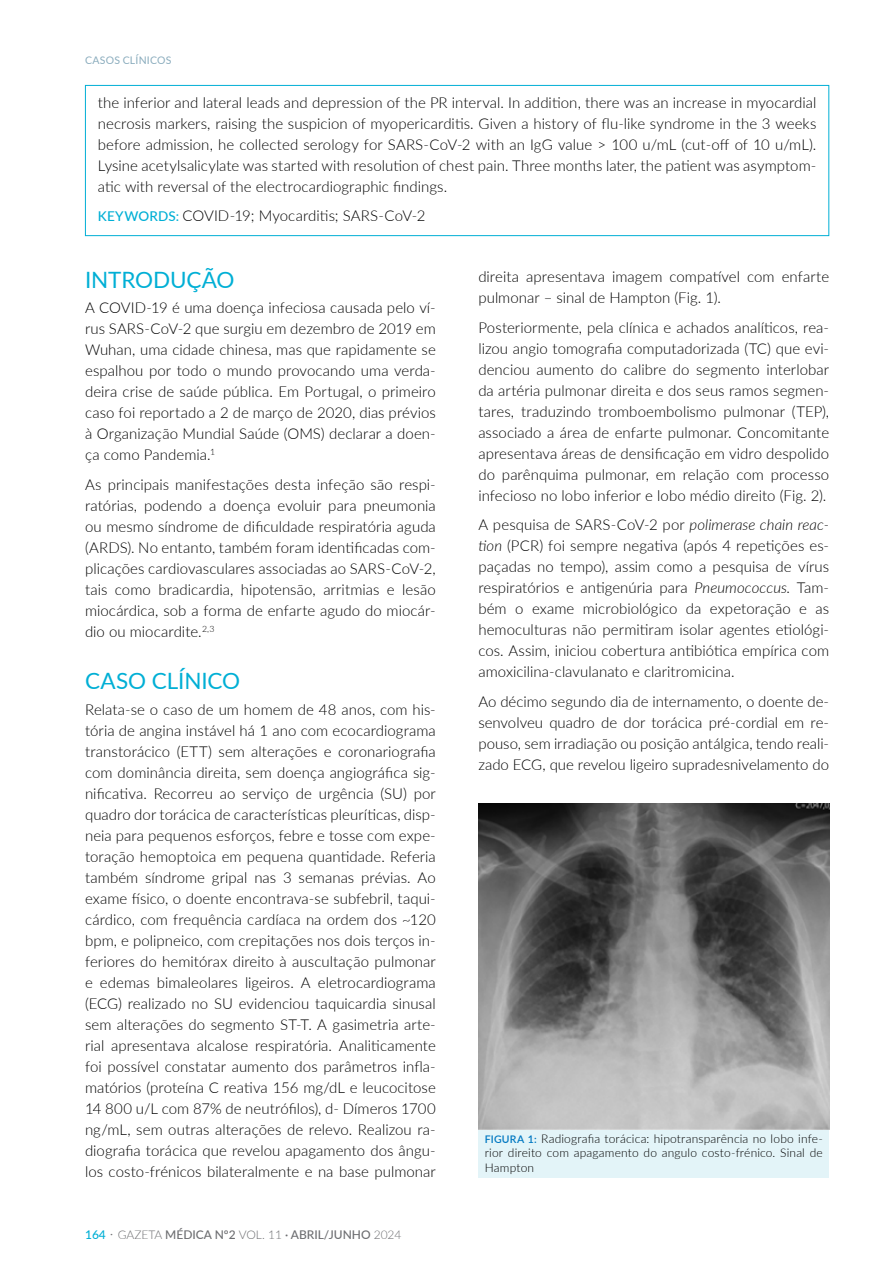
<style>
.page{position:relative;width:893px;height:1263px;background:#fff}
.page>*{position:absolute;margin:0;border:0;box-sizing:border-box;transform-origin:0 0}
.t1{font:22.5px "Lato";letter-spacing:-.005em;color:#00afd5}
.t2{font:300 15px/21px "Lato";color:#000;text-align:justify}
.t3{font:300 12px/14.4px "Lato";letter-spacing:.01em;color:#000;text-align:justify}
.t4{font:500 12px "Lato";color:#6d6e71}
.t5{font:10.5px "Lato";letter-spacing:.02em;color:#8aacbd}
.s1{font-weight:500;font-size:13.5px;color:#00afd5}
.s2{color:#00afd5}
.s3{font-weight:300;font-size:15px}
.s4{font-weight:300}
.s5{font-style:italic}
.s6{font-weight:600;font-size:10.5px;color:#0077c1}
</style>
<div class="page">
<div style="left:85px;top:85px;width:744px;height:151px;border:1px solid #00afd5"></div>
<div style="left:478px;top:1127px;width:351px;height:51px;background:#e3f4f8"></div>
<img style="left:478px;top:804px;width:351px;height:325px">
<p class="t5" style="left:85px;top:52px;width:88px">CASOS CLÍNICOS</p>
<p class="t2" style="left:98px;top:91px;width:720px">the inferior and lateral leads and depression of the PR interval. In addition, there was an increase in myocardial necrosis markers, raising the suspicion of myopericarditis. Given a history of flu-like syndrome in the 3 weeks before admission, he collected serology for SARS-CoV-2 with an IgG value &gt; 100 u/mL (cut-off of 10 u/mL).<br>Lysine acetylsalicylate was started with resolution of chest pain. Three months later, the patient was asymptom&shy;atic with reversal of the electrocardiographic findings.</p>
<p class="t2" style="left:98px;top:205px;width:329px"><span class="s1">KEYWORDS:</span> COVID-19; Myocarditis; SARS-CoV-2</p>
<h1 class="t1" style="left:85px;top:264px;width:151px">INTRODUÇÃO</h1>
<p class="t2" style="left:85px;top:297px;width:352px">A COVID-19 é uma doença infeciosa causada pelo ví&shy;rus SARS-CoV-2 que surgiu em dezembro de 2019 em Wuhan, uma cidade chinesa, mas que rapidamente se espalhou por todo o mundo provocando uma verda&shy;deira crise de saúde pública. Em Portugal, o primeiro caso foi reportado a 2 de março de 2020, dias prévios à Organização Mundial Saúde (OMS) declarar a doen&shy;ça como Pandemia.<sup>1</sup></p>
<p class="t2" style="left:85px;top:473px;width:352px">As principais manifestações desta infeção são respi&shy;ratórias, podendo a doença evoluir para pneumonia ou mesmo síndrome de dificuldade respiratória aguda (ARDS). No entanto, também foram identificadas com&shy;plicações cardiovasculares associadas ao SARS-CoV-2, tais como bradicardia, hipotensão, arritmias e lesão miocárdica, sob a forma de enfarte agudo do miocár&shy;dio ou miocardite.<sup>2,3</sup></p>
<h1 class="t1" style="left:85px;top:665px;width:157px">CASO CLÍNICO</h1>
<p class="t2" style="left:85px;top:698px;width:352px">Relata-se o caso de um homem de 48 anos, com his&shy;tória de angina instável há 1 ano com ecocardiograma transtorácico (ETT) sem alterações e coronariografia com dominância direita, sem doença angiográfica sig&shy;nificativa. Recorreu ao serviço de urgência (SU) por quadro dor torácica de características pleuríticas, disp&shy;neia para pequenos esforços, febre e tosse com expe&shy;toração hemoptoica em pequena quantidade. Referia também síndrome gripal nas 3 semanas prévias. Ao exame físico, o doente encontrava-se subfebril, taqui&shy;cárdico, com frequência cardíaca na ordem dos ~120 bpm, e polipneico, com crepitações nos dois terços in&shy;feriores do hemitórax direito à auscultação pulmonar e edemas bimaleolares ligeiros. A eletrocardiograma (ECG) realizado no SU evidenciou taquicardia sinusal sem alterações do segmento ST-T. A gasimetria arte&shy;rial apresentava alcalose respiratória. Analiticamente foi possível constatar aumento dos parâmetros infla&shy;matórios (proteína C reativa 156 mg/dL e leucocitose 14 800 u/L com 87% de neutrófilos), d- Dímeros 1700 ng/mL, sem outras alterações de relevo. Realizou ra&shy;diografia torácica que revelou apagamento dos ângu&shy;los costo-frénicos bilateralmente e na base pulmonar</p>
<p class="t4" style="left:85px;top:1226px;width:318px"><span class="s2">164</span> <span class="s3">·</span> <span class="s4">GAZETA</span> MÉDICA Nº2 <span class="s4">VOL. 11</span> · ABRIL/JUNHO <span class="s4">2024</span></p>
<p class="t2" style="left:478px;top:266px;width:352px">direita apresentava imagem compatível com enfarte pulmonar – sinal de Hampton (Fig. 1).</p>
<p class="t2" style="left:478px;top:316px;width:352px">Posteriormente, pela clínica e achados analíticos, rea&shy;lizou angio tomografia computadorizada (TC) que evi&shy;denciou aumento do calibre do segmento interlobar da artéria pulmonar direita e dos seus ramos segmen&shy;tares, traduzindo tromboembolismo pulmonar (TEP), associado a área de enfarte pulmonar. Concomitante apresentava áreas de densificação em vidro despolido do parênquima pulmonar, em relação com processo infecioso no lobo inferior e lobo médio direito (Fig. 2).</p>
<p class="t2" style="left:478px;top:514px;width:352px">A pesquisa de SARS-CoV-2 por <span class="s5">polimerase chain reac&shy;tion</span> (PCR) foi sempre negativa (após 4 repetições es&shy;paçadas no tempo), assim como a pesquisa de vírus respiratórios e antigenúria para <span class="s5">Pneumococcus</span>. Tam&shy;bém o exame microbiológico da expetoração e as hemoculturas não permitiram isolar agentes etiológi&shy;cos. Assim, iniciou cobertura antibiótica empírica com amoxicilina-clavulanato e claritromicina.</p>
<p class="t2" style="left:478px;top:690px;width:352px">Ao décimo segundo dia de internamento, o doente de&shy;senvolveu quadro de dor torácica pré-cordial em re&shy;pouso, sem irradiação ou posição antálgica, tendo reali&shy;zado ECG, que revelou ligeiro supradesnivelamento do</p>
<p class="t3" style="left:485px;top:1131px;width:340px"><span class="s6">FIGURA 1:</span> Radiografia torácica: hipotransparência no lobo infe&shy;rior direito com apagamento do angulo costo-frénico. Sinal de Hampton</p>
</div>
